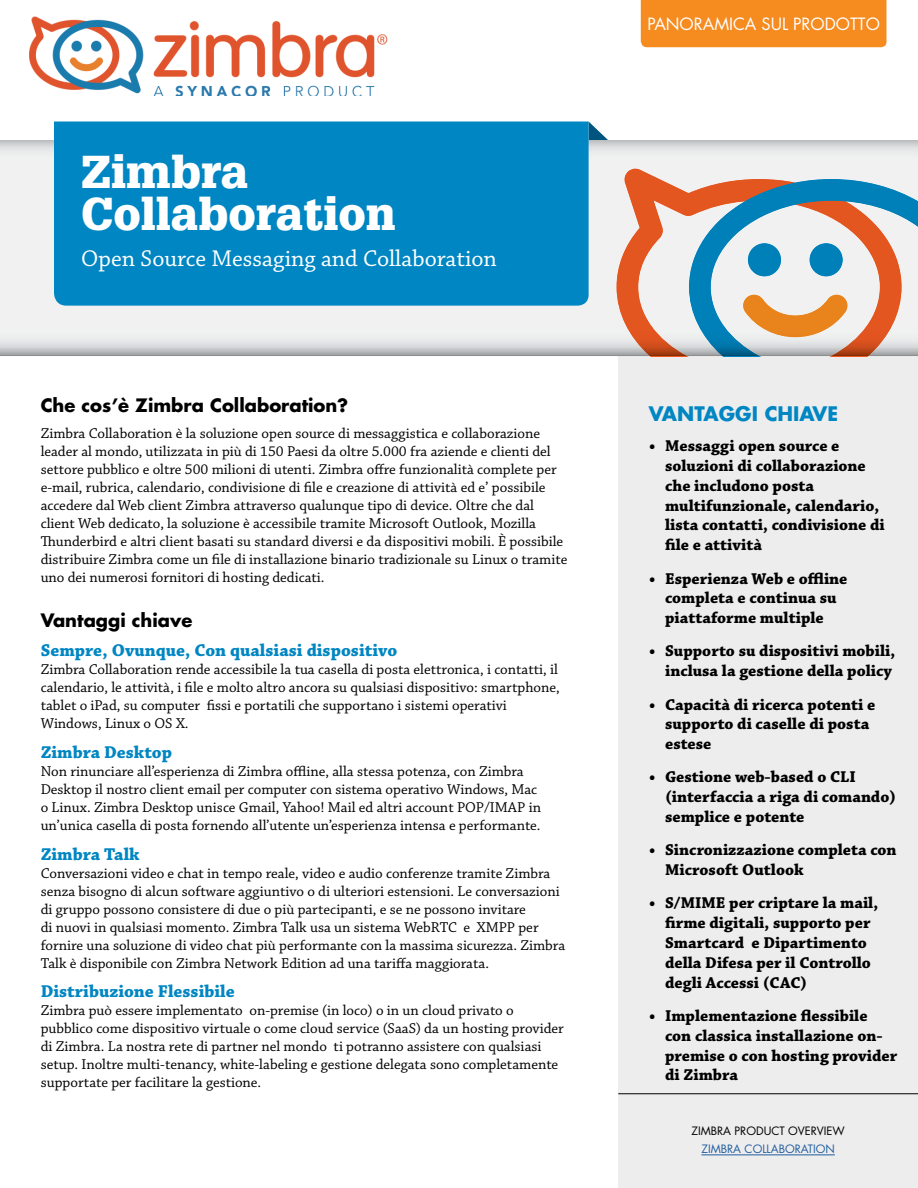
<style>
.page{position:relative;width:918px;height:1188px;background:#fff}
.page>*{position:absolute;margin:0;border:0;box-sizing:border-box;transform-origin:0 0}
.t1{font:900 45px/42px "Glypha";color:#fff}
.t2{font:24px "Chaparral Pro";color:#fff}
.t3{font:700 19.5px "Futura";color:#0086c2}
.t4{font:700 18px "Chaparral Pro";color:#0086c2}
.t5{font:700 18px "Futura";color:#000}
.t6{font:700 16.5px/19.8px "Chaparral Pro";color:#000}
.t7{font:16.5px "Futura";color:#fff}
.t8{font:15px/18px "Chaparral Pro";color:#000}
.t9{font:11.25px "Futura";color:#000}
.t10{font:11.25px "Futura";color:#215e9e}
</style>
<div class="page">
<svg style="left:589px;top:122px;width:19px;height:18px"></svg>
<div style="left:618px;top:355px;width:300px;height:833px;background:#ededee"></div>
<svg style="left:0;top:140px;width:918px;height:216px"></svg>
<svg style="left:617px;top:169px;width:285px;height:187px"></svg>
<svg style="left:689px;top:179px;width:229px;height:177px"></svg>
<div style="left:641px;top:0;width:245px;height:47px;background:#f68b1f"></div>
<hr style="left:701px;top:1154px;width:134px;height:1px;background:#215e9e">
<div style="left:54px;top:122px;width:535px;height:184px;background:#0086c2"></div>
<hr style="left:618px;top:1093px;width:300px;height:1px;background:#000">
<img style="left:29px;top:17px;width:359px;height:79px">
<h1 class="t1" style="left:81px;top:151px;width:316px">Zimbra<br>Collaboration</h1>
<h2 class="t2" style="left:81px;top:245px;width:417px">Open Source Messaging and Collaboration</h2>
<p class="t5" style="left:41px;top:393px;width:309px">Che cos’è Zimbra Collaboration?</p>
<p class="t8" style="left:41px;top:425px;width:528px">Zimbra Collaboration è la soluzione open source di messaggistica e collaborazione leader al mondo, utilizzata in più di 150 Paesi da oltre 5.000 fra aziende e clienti del settore pubblico e oltre 500 milioni di utenti. Zimbra offre funzionalità complete per e-mail, rubrica, calendario, condivisione di file e creazione di attività ed e’ possibile accedere dal Web client Zimbra attraverso qualunque tipo di device. Oltre che dal client Web dedicato, la soluzione è accessibile tramite Microsoft Outlook, Mozilla Thunderbird e altri client basati su standard diversi e da dispositivi mobili. È possibile distribuire Zimbra come un file di installazione binario tradizionale su Linux o tramite uno dei numerosi fornitori di hosting dedicati.</p>
<p class="t5" style="left:41px;top:607px;width:153px">Vantaggi chiave</p>
<p class="t4" style="left:41px;top:640px;width:358px">Sempre, Ovunque, Con qualsiasi dispositivo</p>
<p class="t8" style="left:41px;top:661px;width:521px">Zimbra Collaboration rende accessibile la tua casella di posta elettronica, i contatti, il calendario, le attività, i file e molto altro ancora su qualsiasi dispositivo: smartphone, tablet o iPad, su computer fissi e portatili che supportano i sistemi operativi Windows, Linux o OS X.</p>
<p class="t4" style="left:41px;top:742px;width:133px">Zimbra Desktop</p>
<p class="t8" style="left:41px;top:763px;width:502px">Non rinunciare all’esperienza di Zimbra offline, alla stessa potenza, con Zimbra Desktop il nostro client email per computer con sistema operativo Windows, Mac o Linux. Zimbra Desktop unisce Gmail, Yahoo! Mail ed altri account POP/IMAP in un’unica casella di posta fornendo all’utente un’esperienza intensa e performante.</p>
<p class="t4" style="left:41px;top:843px;width:100px">Zimbra Talk</p>
<p class="t8" style="left:41px;top:865px;width:526px">Conversazioni video e chat in tempo reale, video e audio conferenze tramite Zimbra senza bisogno di alcun software aggiuntivo o di ulteriori estensioni. Le conversazioni di gruppo possono consistere di due o più partecipanti, e se ne possono invitare<br>di nuovi in qualsiasi momento. Zimbra Talk usa un sistema WebRTC e XMPP per fornire una soluzione di video chat più performante con la massima sicurezza. Zimbra Talk è disponibile con Zimbra Network Edition ad una tariffa maggiorata.</p>
<p class="t4" style="left:41px;top:981px;width:196px">Distribuzione Flessibile</p>
<p class="t8" style="left:41px;top:1002px;width:525px">Zimbra può essere implementato on-premise (in loco) o in un cloud privato o pubblico come dispositivo virtuale o come cloud service (SaaS) da un hosting provider di Zimbra. La nostra rete di partner nel mondo ti potranno assistere con qualsiasi setup. Inoltre multi-tenancy, white-labeling e gestione delegata sono completamente supportate per facilitare la gestione.</p>
<p class="t7" style="left:647px;top:12px;width:234px">PANORAMICA SUL PRODOTTO</p>
<h3 class="t3" style="left:649px;top:400px;width:191px">VANTAGGI CHIAVE</h3>
<p class="t6" style="left:665px;top:437px;width:221px;text-indent:-16px">• Messaggi open source e soluzioni di collaborazione che includono posta multifunzionale, calendario, lista contatti, condivisione di file e attività</p>
<p class="t6" style="left:649px;top:569px;width:200px;text-align:center">• Esperienza Web e offline completa e continua su piattaforme multiple</p>
<p class="t6" style="left:649px;top:642px;width:248px;text-align:right">• Supporto su dispositivi mobili, inclusa la gestione della policy</p>
<p class="t6" style="left:665px;top:695px;width:212px;text-indent:-16px">• Capacità di ricerca potenti e supporto di caselle di posta estese</p>
<p class="t6" style="left:665px;top:768px;width:232px;text-indent:-16px">• Gestione web-based o CLI (interfaccia a riga di comando) semplice e potente</p>
<p class="t6" style="left:665px;top:841px;width:233px;text-indent:-16px">• Sincronizzazione completa con<br>Microsoft Outlook</p>
<p class="t6" style="left:665px;top:894px;width:215px;text-indent:-16px">• S/MIME per criptare la mail, firme digitali, supporto per<br>Smartcard e Dipartimento della Difesa per il Controllo degli Accessi (CAC)</p>
<p class="t6" style="left:665px;top:1006px;width:234px;text-indent:-16px">• Implementazione flessibile con classica installazione on&shy;premise o con hosting provider di Zimbra</p>
<p class="t9" style="left:691px;top:1123px;width:155px">ZIMBRA PRODUCT OVERVIEW</p>
<p class="t10" style="left:701px;top:1141px;width:135px">ZIMBRA COLLABORATION</p>
</div>
